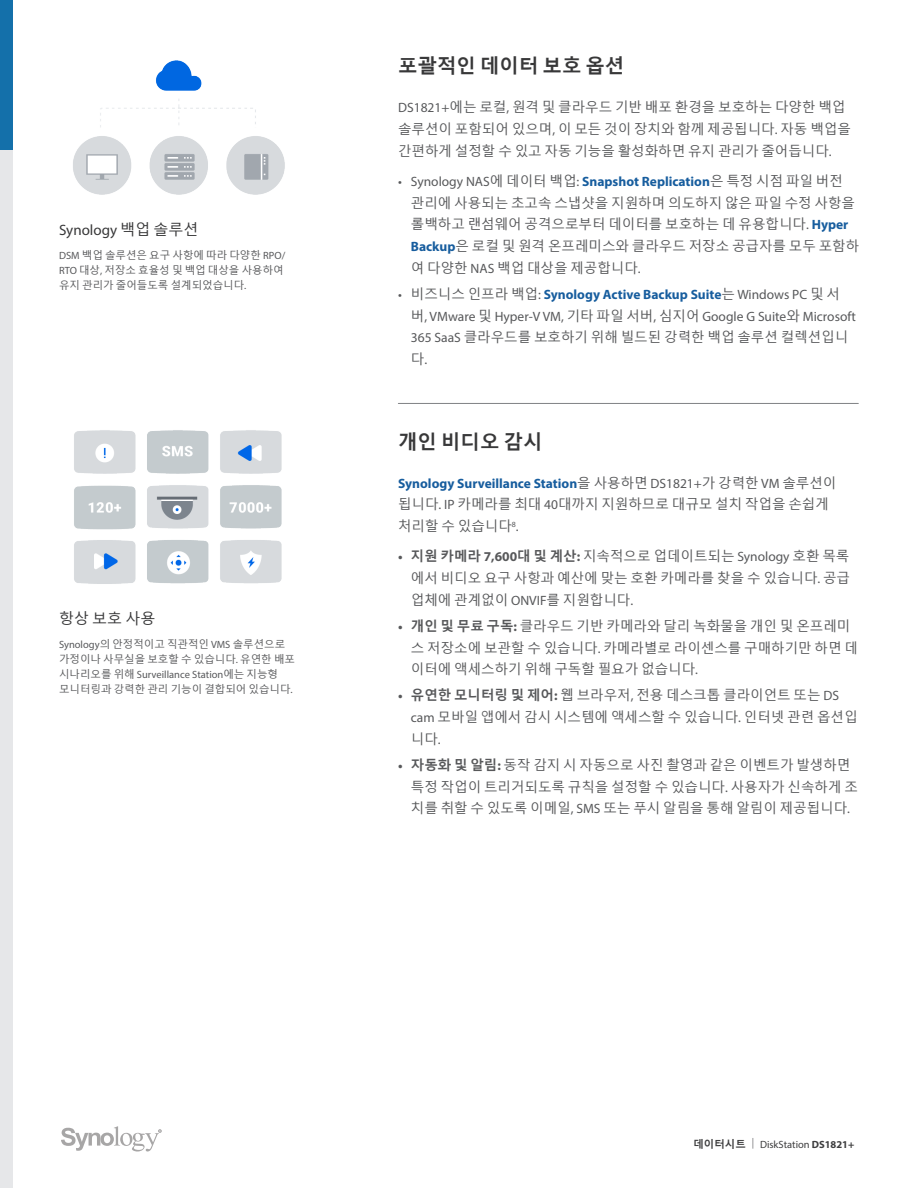
<style>
.page{position:relative;width:918px;height:1188px;background:#fff}
.page>*{position:absolute;margin:0;border:0;box-sizing:border-box;transform-origin:0 0}
.Chapter_Title{font:700 19.5px "Malgun Gothic";color:#383839}
.Graphic_Title{font:15px "Myriad Pro";color:#383839}
.Graphic_Title-2{font:15px "Malgun Gothic";color:#383839}
.Chapter_Title-2{font:13.5px/21.8px "Malgun Gothic";color:#57585a}
.t1{font:13.5px/21.8px "Myriad Pro";color:#57585a}
.Body_Content{font:13.5px/21.8px "Malgun Gothic";color:#57585a}
.Graphic_Text{font:10.5px/15px "Malgun Gothic";color:#57585a}
.t2{font:10.5px "Myriad Pro";color:#3e3e3f}
.s1{font-family:"Malgun Gothic"}
.s2{font-family:"Myriad Pro"}
.s3{font-family:"Myriad Pro";font-weight:700;color:#175d9e}
.s4{font-weight:700;color:#175d9e}
.s5{font-family:"Myriad Pro";font-weight:700}
.s6{font-weight:700}
.s7{font-family:"Malgun Gothic";font-weight:700}
.s8{font-family:"Open Sans";font-weight:300}
</style>
<div class="page">
<div style="left:0;top:0;width:13px;height:150px;background:#1470aa"></div>
<svg style="left:61px;top:1126px;width:101px;height:26px"></svg>
<hr style="left:398px;top:403px;width:460px;height:1px;background:#808285">
<div style="left:0;top:150px;width:13px;height:1038px;background:#e6e7e9"></div>
<img style="left:73px;top:60px;width:212px;height:135px">
<img style="left:74px;top:430px;width:208px;height:154px">
<p class="Graphic_Title" style="left:59px;top:221px;width:141px">Synology <span class="s1">백업 솔루션</span></p>
<p class="Graphic_Text" style="left:59px;top:248px;width:228px"><span class="s2">DSM</span> 백업 솔루션은 요구 사항에 따라 다양한 <span class="s2">RPO/<br>RTO</span> 대상<span class="s2">,</span> 저장소 효율성 및 백업 대상을 사용하여 유지 관리가 줄어들도록 설계되었습니다<span class="s2">.</span></p>
<p class="Graphic_Title-2" style="left:59px;top:610px;width:98px">항상 보호 사용</p>
<p class="Graphic_Text" style="left:59px;top:637px;width:238px"><span class="s2">Synology</span>의 안정적이고 직관적인 <span class="s2">VMS</span> 솔루션으로 가정이나 사무실을 보호할 수 있습니다<span class="s2">.</span> 유연한 배포 시나리오를 위해 <span class="s2">Surveillance Station</span>에는 지능형 모니터링과 강력한 관리 기능이 결합되어 있습니다<span class="s2">.</span></p>
<p class="Chapter_Title" style="left:398px;top:55px;width:228px">포괄적인 데이터 보호 옵션</p>
<p class="Chapter_Title-2" style="left:398px;top:97px;width:454px"><span class="s2">DS1821+</span>에는 로컬<span class="s2">,</span> 원격 및 클라우드 기반 배포 환경을 보호하는 다양한 백업 솔루션이 포함되어 있으며<span class="s2">,</span> 이 모든 것이 장치와 함께 제공됩니다<span class="s2">.</span> 자동 백업을 간편하게 설정할 수 있고 자동 기능을 활성화하면 유지 관리가 줄어듭니다<span class="s2">.</span></p>
<p class="Chapter_Title-2" style="left:411px;top:170px;width:450px;text-indent:-13px"><span class="s2">• Synology NAS</span>에 데이터 백업<span class="s2">:</span> <span class="s3">Snapshot Replication</span>은 특정 시점 파일 버전 관리에 사용되는 초고속 스냅샷을 지원하며 의도하지 않은 파일 수정 사항을 롤백하고 랜섬웨어 공격으로부터 데이터를 보호하는 데 유용합니다<span class="s2">.</span> <span class="s3">Hyper Backup</span>은 로컬 및 원격 온프레미스와 클라우드 저장소 공급자를 모두 포함하 여 다양한 <span class="s2">NAS</span> 백업 대상을 제공합니다<span class="s2">.</span></p>
<p class="t1" style="left:411px;top:283px;width:447px;text-indent:-13px">• <span class="s1">비즈니스 인프라 백업</span>: <span class="s4">Synology Active Backup Suite</span><span class="s1">는</span> Windows PC <span class="s1">및 서 버</span>, VMware <span class="s1">및</span> Hyper-V VM, <span class="s1">기타 파일 서버</span>, <span class="s1">심지어</span> Google G Suite<span class="s1">와</span> Microsoft 365 SaaS <span class="s1">클라우드를 보호하기 위해 빌드된 강력한 백업 솔루션 컬렉션입니 다</span>.</p>
<p class="Chapter_Title" style="left:398px;top:430px;width:146px">개인 비디오 감시</p>
<p class="Body_Content" style="left:398px;top:472px;width:440px"><span class="s3">Synology Surveillance Station</span>을 사용하면 <span class="s2">DS1821+</span>가 강력한 <span class="s2">VM</span> 솔루션이 됩니다<span class="s2">. IP</span> 카메라를 최대 <span class="s2">40</span>대까지 지원하므로 대규모 설치 작업을 손쉽게 처리할 수 있습니다<sup>8</sup><span class="s2">.</span></p>
<p class="Chapter_Title-2" style="left:411px;top:546px;width:441px;text-align:justify;text-indent:-13px"><span class="s5">•</span> <span class="s6">지원 카메라</span> <span class="s5">7,600</span><span class="s6">대 및 계산</span><span class="s5">:</span> 지속적으로 업데이트되는 <span class="s2">Synology</span> 호환 목록 에서 비디오 요구 사항과 예산에 맞는 호환 카메라를 찾을 수 있습니다<span class="s2">.</span> 공급 업체에 관계없이 <span class="s2">ONVIF</span>를 지원합니다<span class="s2">.</span></p>
<p class="Chapter_Title-2" style="left:411px;top:615px;width:449px;text-indent:-13px"><span class="s5">•</span> <span class="s6">개인 및 무료 구독</span><span class="s5">:</span> 클라우드 기반 카메라와 달리 녹화물을 개인 및 온프레미 스 저장소에 보관할 수 있습니다<span class="s2">.</span> 카메라별로 라이센스를 구매하기만 하면 데 이터에 액세스하기 위해 구독할 필요가 없습니다<span class="s2">.</span></p>
<p class="Chapter_Title-2" style="left:411px;top:685px;width:448px;text-indent:-13px"><span class="s5">•</span> <span class="s6">유연한 모니터링 및 제어</span><span class="s5">:</span> 웹 브라우저<span class="s2">,</span> 전용 데스크톱 클라이언트 또는 <span class="s2">DS cam</span> 모바일 앱에서 감시 시스템에 액세스할 수 있습니다<span class="s2">.</span> 인터넷 관련 옵션입 니다<span class="s2">.</span></p>
<p class="Chapter_Title-2" style="left:411px;top:754px;width:449px;text-indent:-13px"><span class="s5">•</span> <span class="s6">자동화 및 알림</span><span class="s5">:</span> 동작 감지 시 자동으로 사진 촬영과 같은 이벤트가 발생하면 특정 작업이 트리거되도록 규칙을 설정할 수 있습니다<span class="s2">.</span> 사용자가 신속하게 조 치를 취할 수 있도록 이메일<span class="s2">, SMS</span> 또는 푸시 알림을 통해 알림이 제공됩니다<span class="s2">.</span></p>
<p class="t2" style="left:693px;top:1138px;width:163px"><span class="s7">데이터시트</span> <span class="s8">|</span> DiskStation <span class="s6">DS1821+</span></p>
</div>
